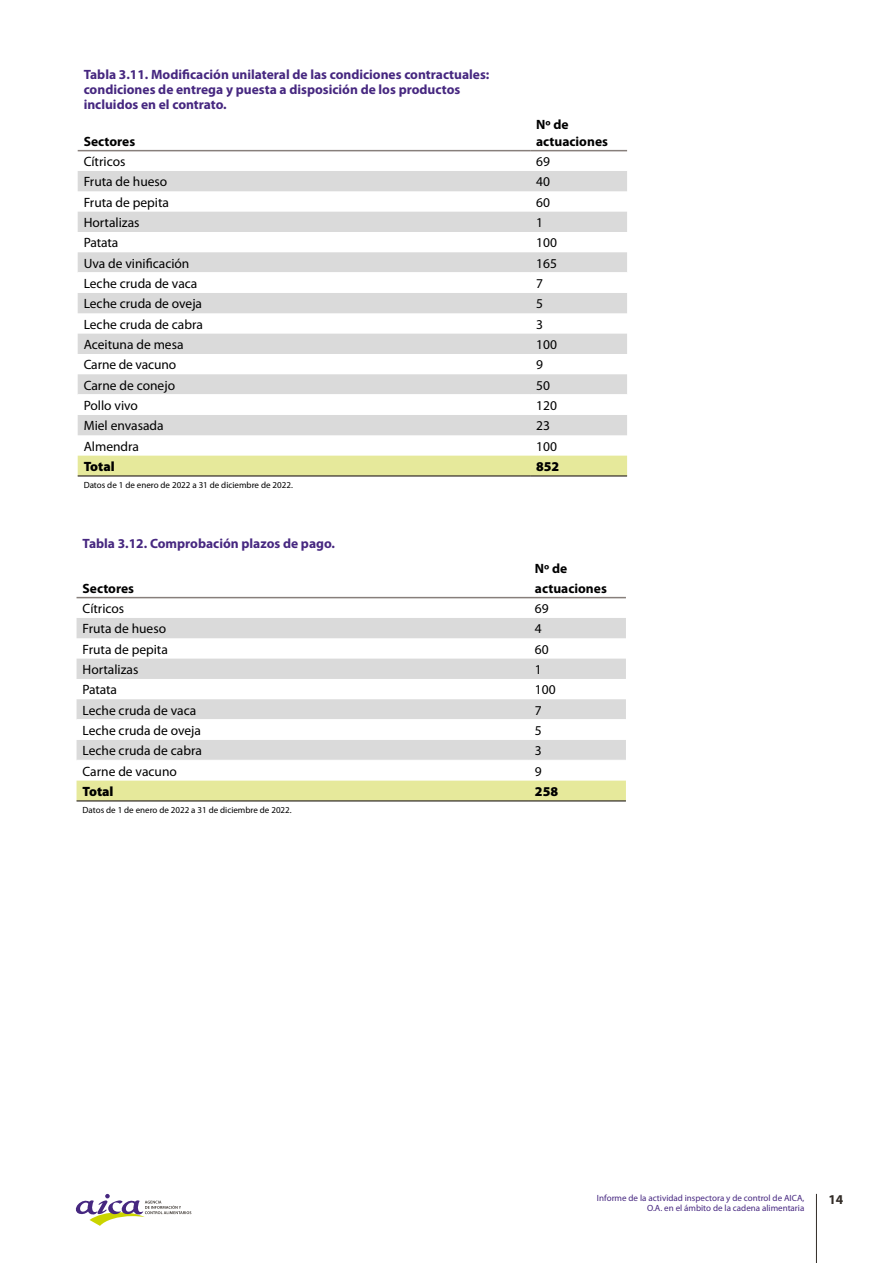
<style>
.page{position:relative;width:893px;height:1263px;background:#fff}
.page>*{position:absolute;margin:0;border:0;box-sizing:border-box;transform-origin:0 0}
.t1{font:13.5px "Myriad Pro";color:#000}
.t2{font:700 13.5px/15px "Myriad Pro";color:#462780}
.t3{font:700 13.5px/16.2px "Myriad Pro";color:#000}
.t4{font:900 13.5px "Myriad Pro";color:#000}
.t5{font:700 13.5px "Myriad Pro";color:#312b26}
.t6{font:9px "Myriad Pro";color:#000}
.t7{font:9px/10.8px "Myriad Pro";color:#462780;text-align:right}
</style>
<div class="page">
<hr style="left:816px;top:1194px;width:1px;height:69px;background:#312b26">
<svg style="left:75px;top:1194px;width:116px;height:32px"></svg>
<svg style="left:78px;top:171px;width:549px;height:264px;fill:#dadada"></svg>
<div style="left:78px;top:456px;width:549px;height:19px;background:#e6e99b"></div>
<hr style="left:78px;top:150px;width:452px;height:1px;background:#877f7b">
<hr style="left:530px;top:150px;width:97px;height:1px;background:#877f7b">
<hr style="left:78px;top:272px;width:452px;height:1px;background:#fff">
<hr style="left:530px;top:272px;width:97px;height:1px;background:#fff">
<hr style="left:78px;top:394px;width:452px;height:1px;background:#fff">
<hr style="left:530px;top:394px;width:97px;height:1px;background:#fff">
<hr style="left:78px;top:475px;width:452px;height:2px;background:#312b26">
<hr style="left:530px;top:475px;width:97px;height:2px;background:#312b26">
<svg style="left:77px;top:618px;width:549px;height:142px;fill:#dadada"></svg>
<div style="left:77px;top:781px;width:549px;height:19px;background:#e6e99b"></div>
<hr style="left:77px;top:597px;width:452px;height:1px;background:#877f7b">
<hr style="left:529px;top:597px;width:97px;height:1px;background:#877f7b">
<hr style="left:77px;top:719px;width:452px;height:1px;background:#fff">
<hr style="left:529px;top:719px;width:97px;height:1px;background:#fff">
<hr style="left:77px;top:800px;width:452px;height:1px;background:#312b26">
<hr style="left:529px;top:800px;width:97px;height:1px;background:#312b26">
<p class="t2" style="left:84px;top:67px;width:407px">Tabla 3.11. Modificación unilateral de las condiciones contractuales: condiciones de entrega y puesta a disposición de los productos incluidos en el contrato.</p>
<p class="t3" style="left:84px;top:132px;width:53px">Sectores</p>
<p class="t3" style="left:536px;top:116px;width:73px">Nº de actuaciones</p>
<p class="t1" style="left:84px;top:153px;width:43px">Cítricos</p>
<p class="t1" style="left:536px;top:153px;width:15px">69</p>
<p class="t1" style="left:84px;top:173px;width:85px">Fruta de hueso</p>
<p class="t1" style="left:536px;top:173px;width:15px">40</p>
<p class="t1" style="left:84px;top:194px;width:87px">Fruta de pepita</p>
<p class="t1" style="left:536px;top:194px;width:15px">60</p>
<p class="t1" style="left:84px;top:214px;width:57px">Hortalizas</p>
<p class="t1" style="left:536px;top:214px;width:8px">1</p>
<p class="t1" style="left:84px;top:234px;width:36px">Patata</p>
<p class="t1" style="left:536px;top:234px;width:22px">100</p>
<p class="t1" style="left:84px;top:255px;width:107px">Uva de vinificación</p>
<p class="t1" style="left:536px;top:255px;width:22px">165</p>
<p class="t1" style="left:84px;top:275px;width:115px">Leche cruda de vaca</p>
<p class="t1" style="left:536px;top:275px;width:8px">7</p>
<p class="t1" style="left:84px;top:295px;width:120px">Leche cruda de oveja</p>
<p class="t1" style="left:536px;top:295px;width:8px">5</p>
<p class="t1" style="left:84px;top:316px;width:121px">Leche cruda de cabra</p>
<p class="t1" style="left:536px;top:316px;width:8px">3</p>
<p class="t1" style="left:84px;top:336px;width:101px">Aceituna de mesa</p>
<p class="t1" style="left:536px;top:336px;width:22px">100</p>
<p class="t1" style="left:84px;top:356px;width:94px">Carne de vacuno</p>
<p class="t1" style="left:536px;top:356px;width:8px">9</p>
<p class="t1" style="left:84px;top:377px;width:93px">Carne de conejo</p>
<p class="t1" style="left:536px;top:377px;width:15px">50</p>
<p class="t1" style="left:84px;top:397px;width:56px">Pollo vivo</p>
<p class="t1" style="left:536px;top:397px;width:22px">120</p>
<p class="t1" style="left:84px;top:417px;width:81px">Miel envasada</p>
<p class="t1" style="left:536px;top:417px;width:15px">23</p>
<p class="t1" style="left:84px;top:438px;width:57px">Almendra</p>
<p class="t1" style="left:536px;top:438px;width:22px">100</p>
<p class="t4" style="left:84px;top:457px;width:33px">Total</p>
<p class="t4" style="left:536px;top:457px;width:25px">852</p>
<p class="t6" style="left:84px;top:479px;width:211px">Datos de 1 de enero de 2022 a 31 de diciembre de 2022.</p>
<p class="t2" style="left:83px;top:535px;width:254px">Tabla 3.12. Comprobación plazos de pago.</p>
<p class="t3" style="left:83px;top:579px;width:53px">Sectores</p>
<p class="t3" style="left:535px;top:558px;width:73px;line-height:19.5px">Nº de actuaciones</p>
<p class="t1" style="left:83px;top:600px;width:43px">Cítricos</p>
<p class="t1" style="left:535px;top:600px;width:15px">69</p>
<p class="t1" style="left:83px;top:620px;width:85px">Fruta de hueso</p>
<p class="t1" style="left:535px;top:620px;width:8px">4</p>
<p class="t1" style="left:83px;top:641px;width:87px">Fruta de pepita</p>
<p class="t1" style="left:535px;top:641px;width:15px">60</p>
<p class="t1" style="left:83px;top:661px;width:57px">Hortalizas</p>
<p class="t1" style="left:535px;top:661px;width:8px">1</p>
<p class="t1" style="left:83px;top:681px;width:36px">Patata</p>
<p class="t1" style="left:535px;top:681px;width:22px">100</p>
<p class="t1" style="left:83px;top:702px;width:115px">Leche cruda de vaca</p>
<p class="t1" style="left:535px;top:702px;width:8px">7</p>
<p class="t1" style="left:83px;top:722px;width:120px">Leche cruda de oveja</p>
<p class="t1" style="left:535px;top:722px;width:8px">5</p>
<p class="t1" style="left:83px;top:742px;width:121px">Leche cruda de cabra</p>
<p class="t1" style="left:535px;top:742px;width:8px">3</p>
<p class="t1" style="left:83px;top:763px;width:96px">Carne de vacuno</p>
<p class="t1" style="left:535px;top:763px;width:8px">9</p>
<p class="t4" style="left:83px;top:782px;width:33px">Total</p>
<p class="t4" style="left:535px;top:782px;width:25px">258</p>
<p class="t6" style="left:83px;top:804px;width:211px">Datos de 1 de enero de 2022 a 31 de diciembre de 2022.</p>
<p class="t7" style="left:597px;top:1192px;width:209px">Informe de la actividad inspectora y de control de AICA,<br>O.A. en el ámbito de la cadena alimentaria</p>
<p class="t5" style="left:828px;top:1191px;width:16px">14</p>
</div>
